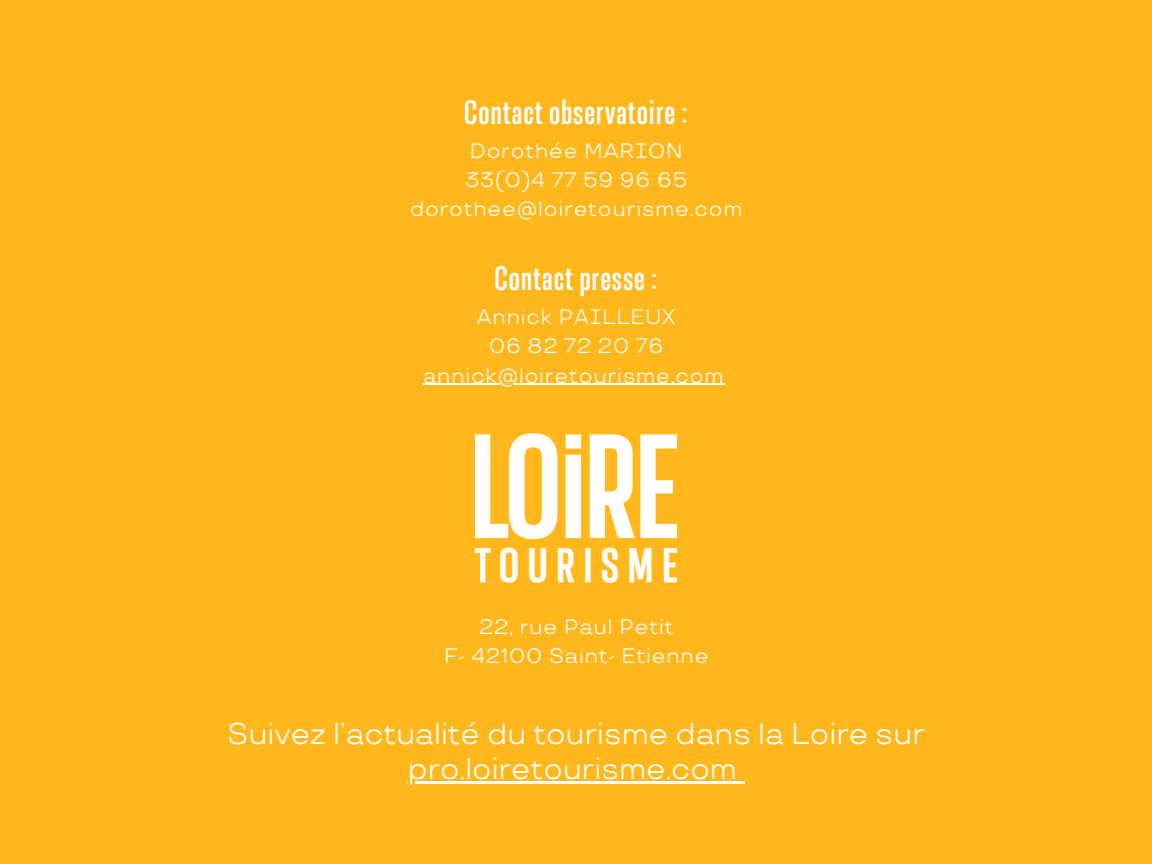
<style>
.page{position:relative;width:1152px;height:864px;background:#ffb71b}
.page>*{position:absolute;margin:0;border:0;box-sizing:border-box;transform-origin:0 0}
.t1{font:700 condensed 36px "Resolve";letter-spacing:.04em;color:#fff}
.t2{font:29.85px "TT Travels";color:#fff}
.t3{font:21px "TT Travels";letter-spacing:.04em;color:#fff}
</style>
<div class="page">
<hr style="left:408px;top:781px;width:329px;height:2px;background:#fff">
<svg style="left:737px;top:781px;width:7px;height:2px"></svg>
<hr style="left:423px;top:384px;width:301px;height:1px;background:#fff">
<img style="left:475px;top:434px;width:201px;height:148px">
<p class="t1" style="left:464px;top:94px;width:225px">Contact observatoire :</p>
<p class="t3" style="left:470px;top:139px;width:215px">Dorothée MARION</p>
<p class="t3" style="left:465px;top:168px;width:223px">33(0)4 77 59 96 65</p>
<p class="t3" style="left:410px;top:197px;width:334px">dorothee@loiretourisme.com</p>
<p class="t1" style="left:495px;top:260px;width:164px">Contact presse :</p>
<p class="t3" style="left:477px;top:305px;width:200px">Annick PAILLEUX</p>
<p class="t3" style="left:489px;top:335px;width:176px">06 82 72 20 76</p>
<p class="t3" style="left:423px;top:364px;width:302px">annick@loiretourisme.com</p>
<p class="t3" style="left:479px;top:615px;width:196px">22, rue Paul Petit</p>
<h1 class="t3" style="left:444px;top:644px;width:266px">F- 42100 Saint- Etienne</h1>
<p class="t2" style="left:227px;top:717px;width:699px">Suivez l’actualité du tourisme dans la Loire sur</p>
<p class="t2" style="left:408px;top:752px;width:331px">pro.loiretourisme.com</p>
</div>
